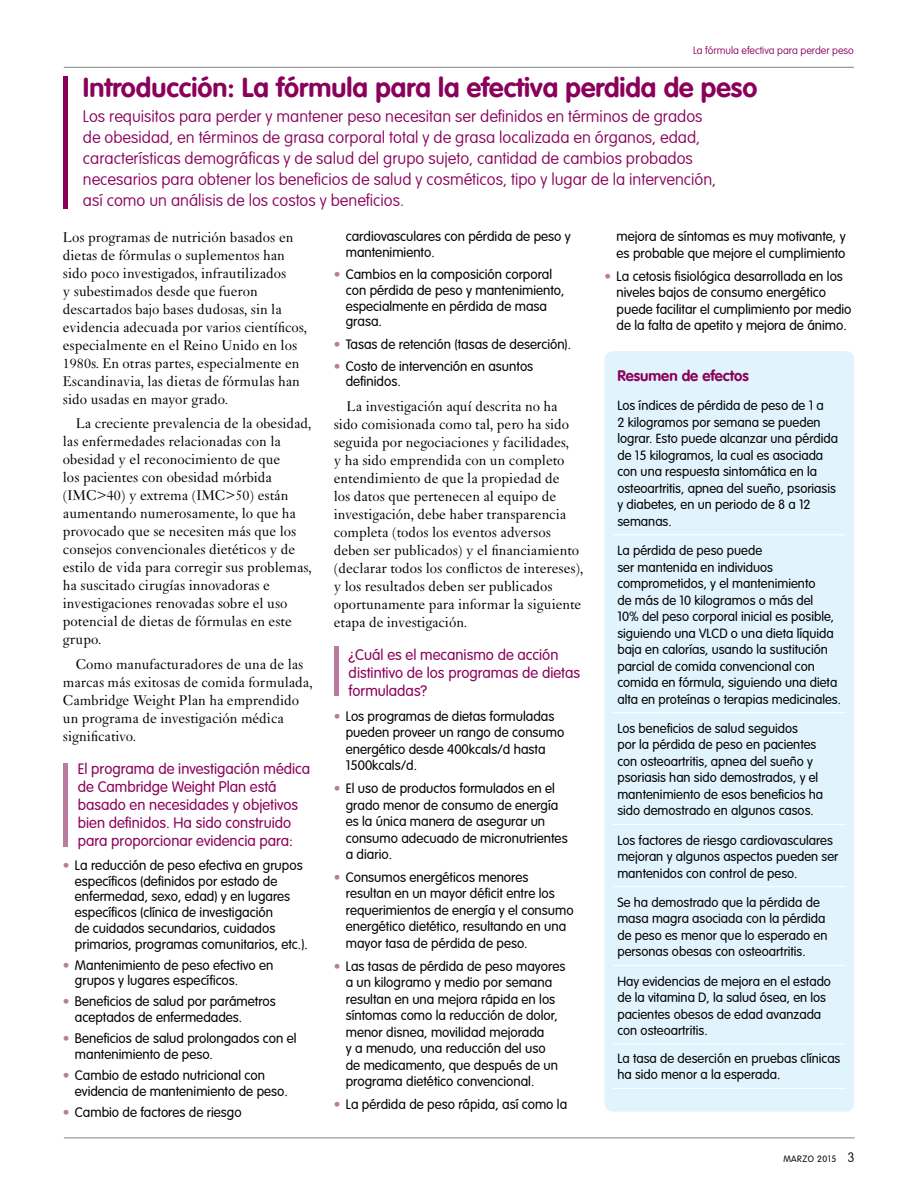
<style>
.page{position:relative;width:918px;height:1188px;background:#fff}
.page>*{position:absolute;margin:0;border:0;box-sizing:border-box;transform-origin:0 0}
.t1{font:700 27px "VAG Rounded";color:#8b005a}
.t2{font:100 16.5px/21px "VAG Rounded LT";color:#8b005a}
.t3{font:15px/18px "Janson";color:#000}
.t4{font:300 15px/18px "VAG Rounded";color:#8b005a}
.t5{font:700 15px "VAG Rounded";color:#8b005a}
.t6{font:300 13.5px/16.5px "VAG Rounded";color:#000}
.t7{font:300 13.2px/16.5px "VAG Rounded";color:#000}
.t8{font:100 10.5px "VAG Rounded LT";color:#8b005a}
.t9{font:300 9px "VAG Rounded";letter-spacing:.05em;color:#000}
.s1{color:#bb7b9f}
.s2{font-weight:100;font-size:13.5px}
</style>
<div class="page">
<hr style="left:64px;top:1138px;width:791px;height:1px;background:#808285">
<hr style="left:64px;top:67px;width:790px;height:1px;background:#808285">
<div style="left:605px;top:351px;width:249px;height:761px;background:#e1f4fd;border-radius:9px"></div>
<svg style="left:63px;top:763px;width:5px;height:83px"></svg>
<svg style="left:334px;top:646px;width:5px;height:50px"></svg>
<hr style="left:613px;top:534px;width:233px;height:1px;background:#fff">
<hr style="left:613px;top:712px;width:233px;height:1px;background:#fff">
<hr style="left:613px;top:824px;width:233px;height:1px;background:#fff">
<hr style="left:613px;top:886px;width:233px;height:1px;background:#fff">
<hr style="left:613px;top:965px;width:233px;height:1px;background:#fff">
<hr style="left:613px;top:1044px;width:233px;height:1px;background:#fff">
<hr style="left:613px;top:1088px;width:233px;height:1px;background:#fff">
<svg style="left:63px;top:76px;width:5px;height:133px"></svg>
<p class="t8" style="left:693px;top:44px;width:162px">La fórmula efectiva para perder peso</p>
<h1 class="t1" style="left:83px;top:72px;width:676px">Introducción: La fórmula para la efectiva perdida de peso</h1>
<p class="t2" style="left:83px;top:106px;width:635px">Los requisitos para perder y mantener peso necesitan ser definidos en términos de grados de obesidad, en términos de grasa corporal total y de grasa localizada en órganos, edad, características demográficas y de salud del grupo sujeto, cantidad de cambios probados necesarios para obtener los beneficios de salud y cosméticos, tipo y lugar de la intervención, así como un análisis de los costos y beneficios.</p>
<p class="t3" style="left:63px;top:228px;width:246px">Los programas de nutrición basados en dietas de fórmulas o suplementos han sido poco investigados, infrautilizados<br>y subestimados desde que fueron descartados bajo bases dudosas, sin la evidencia adecuada por varios científicos, especialmente en el Reino Unido en los 1980s. En otras partes, especialmente en Escandinavia, las dietas de fórmulas han sido usadas en mayor grado.</p>
<p class="t3" style="left:63px;top:414px;width:250px;text-indent:13px">La creciente prevalencia de la obesidad, las enfermedades relacionadas con la obesidad y el reconocimiento de que<br>los pacientes con obesidad mórbida (IMC&gt;40) y extrema (IMC&gt;50) están aumentando numerosamente, lo que ha provocado que se necesiten más que los consejos convencionales dietéticos y de estilo de vida para corregir sus problemas, ha suscitado cirugías innovadoras e investigaciones renovadas sobre el uso potencial de dietas de fórmulas en este grupo.</p>
<p class="t3" style="left:63px;top:655px;width:251px;text-indent:13px">Como manufacturadores de una de las marcas más exitosas de comida formulada, Cambridge Weight Plan ha emprendido un programa de investigación médica significativo.</p>
<p class="t4" style="left:78px;top:759px;width:234px">El programa de investigación médica de Cambridge Weight Plan está basado en necesidades y objetivos bien definidos. Ha sido construido para proporcionar evidencia para:</p>
<p class="t6" style="left:75px;top:857px;width:235px;line-height:15.8px;text-indent:-12px"><span class="s1">•</span> La reducción de peso efectiva en grupos específicos (definidos por estado de enfermedad, sexo, edad) y en lugares específicos (clínica de investigación<br>de cuidados secundarios, cuidados primarios, programas comunitarios, etc.).</p>
<p class="t6" style="left:75px;top:957px;width:200px;line-height:15.8px;text-indent:-12px"><span class="s1">•</span> Mantenimiento de peso efectivo en grupos y lugares específicos.</p>
<p class="t6" style="left:75px;top:994px;width:202px;line-height:15.8px;text-indent:-12px"><span class="s1">•</span> Beneficios de salud por parámetros aceptados de enfermedades.</p>
<p class="t6" style="left:75px;top:1031px;width:223px;line-height:15.8px;text-indent:-12px"><span class="s1">•</span> Beneficios de salud prolongados con el mantenimiento de peso.</p>
<p class="t6" style="left:75px;top:1067px;width:214px;line-height:15.8px;text-indent:-12px"><span class="s1">•</span> Cambio de estado nutricional con evidencia de mantenimiento de peso.</p>
<p class="t6" style="left:63px;top:1104px;width:180px"><span class="s1">•</span> Cambio de factores de riesgo</p>
<p class="t6" style="left:617px;top:228px;width:231px">mejora de síntomas es muy motivante, y es probable que mejore el cumplimiento</p>
<p class="t6" style="left:617px;top:268px;width:236px;text-indent:-12px"><span class="s1">•</span> La cetosis fisiológica desarrollada en los niveles bajos de consumo energético puede facilitar el cumplimiento por medio de la falta de apetito y mejora de ánimo.</p>
<p class="t5" style="left:617px;top:367px;width:133px">Resumen de efectos</p>
<p class="t7" style="left:617px;top:397px;width:222px">Los índices de pérdida de peso de 1 a<br>2 kilogramos por semana se pueden lograr. Esto puede alcanzar una pérdida de 15 kilogramos, la cual es asociada con una respuesta sintomática en la osteoartritis, apnea del sueño, psoriasis y diabetes, en un periodo de 8 a 12 semanas.</p>
<p class="t7" style="left:617px;top:542px;width:225px">La pérdida de peso puede<br>ser mantenida en individuos comprometidos, y el mantenimiento<br>de más de 10 kilogramos o más del<br>10% del peso corporal inicial es posible, siguiendo una VLCD o una dieta líquida baja en calorías, usando la sustitución parcial de comida convencional con comida en fórmula, siguiendo una dieta alta en proteínas o terapias medicinales.</p>
<p class="t7" style="left:617px;top:720px;width:207px">Los beneficios de salud seguidos<br>por la pérdida de peso en pacientes con osteoartritis, apnea del sueño y psoriasis han sido demostrados, y el mantenimiento de esos beneficios ha sido demostrado en algunos casos.</p>
<p class="t7" style="left:617px;top:832px;width:223px">Los factores de riesgo cardiovasculares mejoran y algunos aspectos pueden ser mantenidos con control de peso.</p>
<p class="t7" style="left:617px;top:894px;width:212px">Se ha demostrado que la pérdida de masa magra asociada con la pérdida de peso es menor que lo esperado en personas obesas con osteoartritis.</p>
<p class="t7" style="left:617px;top:973px;width:215px">Hay evidencias de mejora en el estado de la vitamina D, la salud ósea, en los pacientes obesos de edad avanzada con osteoartritis.</p>
<p class="t7" style="left:617px;top:1050px;width:225px">La tasa de deserción en pruebas clínicas ha sido menor a la esperada.</p>
<p class="t6" style="left:346px;top:229px;width:227px;line-height:15.8px">cardiovasculares con pérdida de peso y mantenimiento.</p>
<p class="t6" style="left:346px;top:267px;width:220px;line-height:15.8px;text-indent:-12px"><span class="s1">•</span> Cambios en la composición corporal con pérdida de peso y mantenimiento, especialmente en pérdida de masa grasa.</p>
<p class="t6" style="left:334px;top:336px;width:239px"><span class="s1">•</span> Tasas de retención (tasas de deserción).</p>
<p class="t6" style="left:346px;top:358px;width:189px;line-height:15.8px;text-indent:-12px"><span class="s1">•</span> Costo de intervención en asuntos definidos.</p>
<p class="t3" style="left:334px;top:397px;width:251px;text-indent:13px">La investigación aquí descrita no ha sido comisionada como tal, pero ha sido seguida por negociaciones y facilidades,<br>y ha sido emprendida con un completo entendimiento de que la propiedad de<br>los datos que pertenecen al equipo de investigación, debe haber transparencia completa (todos los eventos adversos deben ser publicados) y el financiamiento (declarar todos los conflictos de intereses), y los resultados deben ser publicados oportunamente para informar la siguiente etapa de investigación.</p>
<p class="t4" style="left:349px;top:645px;width:233px">¿Cuál es el mecanismo de acción distintivo de los programas de dietas formuladas?</p>
<p class="t6" style="left:346px;top:708px;width:220px;text-indent:-12px"><span class="s1">•</span> Los programas de dietas formuladas pueden proveer un rango de consumo energético desde 400kcals/d hasta<br>1500kcals/d.</p>
<p class="t6" style="left:346px;top:780px;width:223px;text-indent:-12px"><span class="s1">•</span> El uso de productos formulados en el grado menor de consumo de energía es la única manera de asegurar un consumo adecuado de micronutrientes a diario.</p>
<p class="t6" style="left:346px;top:869px;width:229px;text-indent:-12px"><span class="s1">•</span> Consumos energéticos menores resultan en un mayor déficit entre los requerimientos de energía y el consumo energético dietético, resultando en una mayor tasa de pérdida de peso.</p>
<p class="t6" style="left:346px;top:958px;width:221px;text-indent:-12px"><span class="s1">•</span> Las tasas de pérdida de peso mayores a un kilogramo y medio por semana resultan en una mejora rápida en los síntomas como la reducción de dolor, menor disnea, movilidad mejorada<br>y a menudo, una reducción del uso<br>de medicamento, que después de un programa dietético convencional.</p>
<p class="t6" style="left:334px;top:1096px;width:235px"><span class="s1">•</span> La pérdida de peso rápida, así como la</p>
<p class="t9" style="left:783px;top:1153px;width:73px">MARZO 2015 <span class="s2">3</span></p>
</div>
